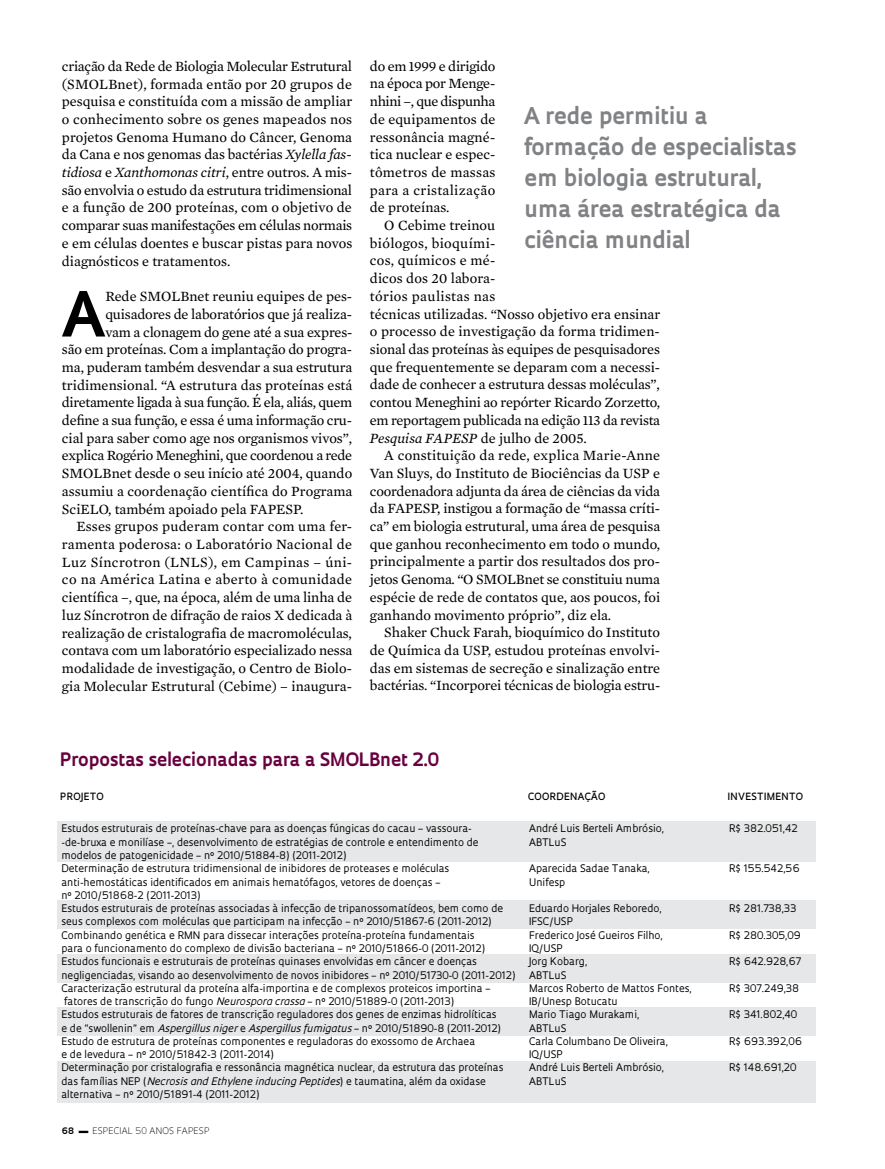
<style>
.page{position:relative;width:885px;height:1169px;background:#fff}
.page>*{position:absolute;margin:0;border:0;box-sizing:border-box;transform-origin:0 0}
.t1{font:700 60.45px "Fapesp";color:#000}
.t2{font:700 22.5px/31px "Fapesp";color:#808285}
.t3{font:700 18px "Fapesp";color:#69003f}
.t4{font:14.4px/17.7px "Mercury Text G2";color:#000;text-align:justify}
.t5{font:14.4px "Mercury Text G2";letter-spacing:.025em;color:#000}
.t6{font:14.4px "Mercury Text G2";letter-spacing:-.02em;color:#000}
.t7{font:14.4px "Mercury Text G2";letter-spacing:-.025em;color:#000}
.t8{font:10.2px/13.2px "Fapesp";color:#000}
.t9{font:600 9.75px "Fapesp";letter-spacing:.04em;color:#000}
.t10{font:300 8.7px "Fapesp";letter-spacing:.025em;color:#000}
.s1{font-style:italic}
.s2{font-weight:700}
.s3{font-weight:700;font-size:18px}
</style>
<div class="page">
<div style="left:58px;top:821px;width:758px;height:40px;background:#e6e7e8"></div>
<div style="left:58px;top:900px;width:758px;height:29px;background:#e6e7e8"></div>
<div style="left:58px;top:953px;width:758px;height:29px;background:#e6e7e8"></div>
<div style="left:58px;top:1006px;width:758px;height:29px;background:#e6e7e8"></div>
<div style="left:58px;top:1061px;width:758px;height:41px;background:#e6e7e8"></div>
<p class="t4" style="left:62px;top:56px;width:292px">criação da Rede de Biologia Molecular Estrutural (SMOLBnet), formada então por 20 grupos de pesquisa e constituída com a missão de ampliar o conhecimento sobre os genes mapeados nos projetos Genoma Humano do Câncer, Genoma da Cana e nos genomas das bactérias <span class="s1">Xylella fas&shy;tidiosa</span> e <span class="s1">Xanthomonas citri</span>, entre outros. A mis&shy;são envolvia o estudo da estrutura tridimensional e a função de 200 proteínas, com o objetivo de comparar suas manifestações em células normais e em células doentes e buscar pistas para novos diagnósticos e tratamentos.</p>
<h1 class="t1" style="left:63px;top:273px;width:42px">A</h1>
<p class="t4" style="left:105px;top:287px;width:248px">Rede SMOLBnet reuniu equipes de pes-</p>
<p class="t4" style="left:105px;top:304px;width:248px">quisadores de laboratórios que já realiza-</p>
<p class="t4" style="left:105px;top:322px;width:249px">vam a clonagem do gene até a sua expres-</p>
<p class="t4" style="left:62px;top:340px;width:292px">são em proteínas. Com a implantação do progra-</p>
<p class="t4" style="left:62px;top:357px;width:292px">ma, puderam também desvendar a sua estrutura</p>
<p class="t4" style="left:62px;top:375px;width:292px">tridimensional. “A estrutura das proteínas está</p>
<p class="t6" style="left:62px;top:392px;width:292px">diretamente ligada à sua função. É ela, aliás, quem</p>
<p class="t4" style="left:62px;top:410px;width:292px">define a sua função, e essa é uma informação cru-</p>
<p class="t4" style="left:62px;top:428px;width:292px">cial para saber como age nos organismos vivos”,</p>
<p class="t7" style="left:62px;top:445px;width:292px">explica Rogério Meneghini, que coordenou a rede</p>
<p class="t4" style="left:62px;top:464px;width:292px">SMOLBnet desde o seu início até 2004, quando</p>
<p class="t4" style="left:62px;top:481px;width:292px">assumiu a coordenação científica do Programa</p>
<p class="t4" style="left:62px;top:499px;width:29px">Scielo</p>
<p class="t4" style="left:108px;top:499px;width:197px">, também apoiado pela FAPESP.</p>
<p class="t4" style="left:76px;top:517px;width:277px">Esses grupos puderam contar com uma fer-</p>
<p class="t4" style="left:62px;top:534px;width:292px">ramenta poderosa: o Laboratório Nacional de</p>
<p class="t5" style="left:62px;top:551px;width:292px">Luz Síncrotron (LNLS), em Campinas – úni-</p>
<p class="t5" style="left:62px;top:569px;width:292px">co na América Latina e aberto à comunidade</p>
<p class="t4" style="left:62px;top:587px;width:292px">científica –, que, na época, além de uma linha de</p>
<p class="t4" style="left:62px;top:605px;width:292px">luz Síncrotron de difração de raios X dedicada à</p>
<p class="t4" style="left:62px;top:623px;width:291px">realização de cristalografia de macromoléculas,</p>
<p class="t4" style="left:62px;top:641px;width:292px">contava com um laboratório especializado nessa</p>
<p class="t4" style="left:62px;top:658px;width:292px">modalidade de investigação, o Centro de Biolo-</p>
<p class="t4" style="left:62px;top:676px;width:292px">gia Molecular Estrutural (Cebime) – inaugura-</p>
<p class="t4" style="left:370px;top:56px;width:127px">do em 1999 e dirigido na época por Menge&shy;nhini –, que dispunha de equipamentos de ressonância magné&shy;tica nuclear e espec&shy;tômetros de massas para a cristalização de proteínas.</p>
<p class="t4" style="left:370px;top:216px;width:292px;text-align:left;text-indent:14px">O Cebime treinou<br>biólogos, bioquími-<br>cos, químicos e mé-<br>dicos dos 20 labora-<br>tórios paulistas nas<br>técnicas utilizadas. “Nosso objetivo era ensinar o processo de investigação da forma tridimen&shy;sional das proteínas às equipes de pesquisadores que frequentemente se deparam com a necessi&shy;dade de conhecer a estrutura dessas moléculas”, contou Meneghini ao repórter Ricardo Zorzetto, em reportagem publicada na edição 113 da revista <span class="s1">Pesquisa FAPESP</span> de julho de 2005.</p>
<p class="t4" style="left:370px;top:446px;width:292px;text-indent:14px">A constituição da rede, explica Marie-Anne Van Sluys, do Instituto de Biociências da USP e coordenadora adjunta da área de ciências da vida da FAPESP, instigou a formação de “massa críti&shy;ca” em biologia estrutural, uma área de pesquisa que ganhou reconhecimento em todo o mundo, principalmente a partir dos resultados dos pro&shy;jetos Genoma. “O SMOLBnet se constituiu numa espécie de rede de contatos que, aos poucos, foi ganhando movimento próprio”, diz ela.</p>
<p class="t4" style="left:370px;top:623px;width:292px;text-indent:14px">Shaker Chuck Farah, bioquímico do Instituto de Química da USP, estudou proteínas envolvi&shy;das em sistemas de secreção e sinalização entre bactérias. “Incorporei técnicas de biologia estru-</p>
<h2 class="t2" style="left:524px;top:99px;width:274px">A rede permitiu a formação de especialistas em biologia estrutural, uma área estratégica da ciência mundial</h2>
<p class="t3" style="left:60px;top:747px;width:380px">Propostas selecionadas para a SMOLBnet 2.0</p>
<p class="t9" style="left:60px;top:789px;width:45px">PROJETO</p>
<p class="t9" style="left:528px;top:789px;width:79px">COORDENAÇÃO</p>
<p class="t9" style="left:728px;top:789px;width:77px">INVESTIMENTO</p>
<p class="t8" style="left:61px;top:821px;width:412px">Estudos estruturais de proteínas-chave para as doenças fúngicas do cacau – vassoura-</p>
<p class="t8" style="left:529px;top:821px;width:136px">André Luis Berteli Ambrósio,</p>
<p class="t8" style="left:729px;top:821px;width:70px">R$ 382.051,42</p>
<p class="t8" style="left:61px;top:834px;width:447px">-de-bruxa e monilíase –, desenvolvimento de estratégias de controle e entendimento de A</p>
<p class="t8" style="left:536px;top:834px;width:31px">BTLuS</p>
<p class="t8" style="left:61px;top:848px;width:389px">modelos de patogenicidade – nº 2010/51884-8) (2011-2012)<br>Determinação de estrutura tridimensional de inibidores de proteases e moléculas</p>
<p class="t8" style="left:529px;top:861px;width:122px">Aparecida Sadae Tanaka,</p>
<p class="t8" style="left:729px;top:861px;width:72px">R$ 155.542,56</p>
<p class="t8" style="left:61px;top:874px;width:380px">anti-hemostáticas identificados em animais hematófagos, vetores de doenças –</p>
<p class="t8" style="left:529px;top:874px;width:38px">U nifesp</p>
<p class="t8" style="left:61px;top:887px;width:459px">nº 2010/51868-2 (2011-2013)<br>Estudos estruturais de proteínas associadas à infecção de tripanossomatídeos, bem como de E</p>
<p class="t8" style="left:535px;top:901px;width:128px">duardo Horjales Reboredo,</p>
<p class="t8" style="left:729px;top:901px;width:69px">R$ 281.738,33</p>
<p class="t8" style="left:61px;top:914px;width:451px">seus complexos com moléculas que participam na infecção – nº 2010/51867-6 (2011-2012) I</p>
<p class="t8" style="left:532px;top:914px;width:43px">FSC/US P</p>
<p class="t8" style="left:61px;top:927px;width:415px">Combinando genética e RMN para dissecar interações proteína-proteína fundamentais</p>
<p class="t8" style="left:529px;top:927px;width:135px">Frederico José Gueiros Filho,</p>
<p class="t8" style="left:729px;top:927px;width:73px">R$ 280.305,09</p>
<p class="t8" style="left:61px;top:941px;width:448px">para o funcionamento do complexo de divisão bacteriana – nº 2010/51866-0 (2011-2012) I</p>
<p class="t8" style="left:532px;top:941px;width:33px">Q/USP</p>
<p class="t8" style="left:61px;top:954px;width:417px">Estudos funcionais e estruturais de proteínas quinases envolvidas em câncer e doenças</p>
<p class="t8" style="left:529px;top:954px;width:60px">Jorg Kobarg,</p>
<p class="t8" style="left:729px;top:954px;width:73px">R$ 642.928,67</p>
<p class="t8" style="left:61px;top:967px;width:505px">negligenciadas, visando ao desenvolvimento de novos inibidores – nº 2010/51730-0 (2011-2012) ABTLuS<br>Caracterização estrutural da proteína alfa-importina e de complexos proteicos importina –</p>
<p class="t8" style="left:529px;top:980px;width:164px">Marcos Roberto de Mattos Fontes,</p>
<p class="t8" style="left:729px;top:980px;width:72px">R$ 307.249,38</p>
<p class="t8" style="left:64px;top:994px;width:392px">fatores de transcrição do fungo <span class="s1">Neurospora crassa</span> – nº 2010/51889-0 (2011-2013)</p>
<p class="t8" style="left:529px;top:994px;width:90px">IB/U nesp Botucatu</p>
<p class="t8" style="left:61px;top:1007px;width:437px">Estudos estruturais de fatores de transcrição reguladores dos genes de enzimas hidrolíticas</p>
<p class="t8" style="left:529px;top:1007px;width:112px">Mario Tiago Murakami,</p>
<p class="t8" style="left:729px;top:1007px;width:70px">R$ 341.802,40</p>
<p class="t8" style="left:61px;top:1020px;width:460px">e de “swollenin” em <span class="s1">Aspergillus niger</span> e <span class="s1">Aspergillus fumigatus</span> – nº 2010/51890-8 (2011-2012) A</p>
<p class="t8" style="left:536px;top:1020px;width:31px">BTLuS</p>
<p class="t8" style="left:61px;top:1033px;width:415px">Estudo de estrutura de proteínas componentes e reguladoras do exossomo de Archaea</p>
<p class="t8" style="left:529px;top:1033px;width:140px">Carla Columbano De Oliveira,</p>
<p class="t8" style="left:729px;top:1033px;width:75px">R$ 693.392,06</p>
<p class="t8" style="left:61px;top:1047px;width:214px">e de levedura – nº 2010/51842-3 (2011-2014)</p>
<p class="t8" style="left:529px;top:1047px;width:35px">IQ/USP</p>
<p class="t8" style="left:61px;top:1060px;width:460px">Determinação por cristalografia e ressonância magnética nuclear, da estrutura das proteínas A</p>
<p class="t8" style="left:536px;top:1060px;width:130px">ndré Luis Berteli Ambrósio,</p>
<p class="t8" style="left:729px;top:1060px;width:69px">R$ 148.691,20</p>
<p class="t8" style="left:61px;top:1073px;width:454px">das famílias NEP (<span class="s1">Necrosis and Ethylene inducing Peptides</span>) e taumatina, além da oxidase A</p>
<p class="t8" style="left:536px;top:1073px;width:31px">BTLuS</p>
<p class="t8" style="left:61px;top:1087px;width:200px">alternativa – nº 2010/51891-4 (2011-2012)</p>
<p class="t10" style="left:62px;top:1124px;width:149px"><span class="s2">68</span> <span class="s3">_</span> ESPECIAL 50 ANOS FAPESP</p>
</div>
